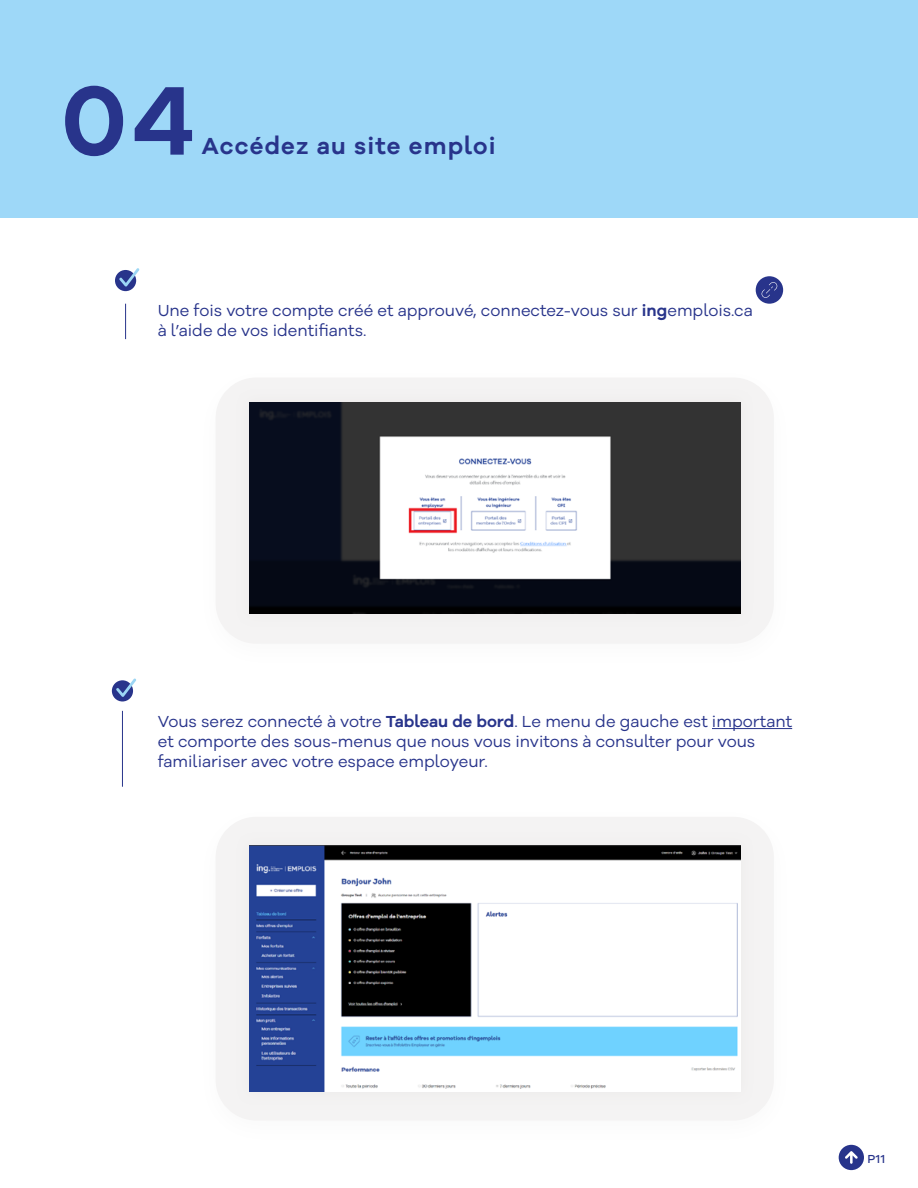
<style>
.page{position:relative;width:918px;height:1188px;background:#fff}
.page>*{position:absolute;margin:0;border:0;box-sizing:border-box;transform-origin:0 0}
.t1{font:600 100.65px "Galano Grotesque Alt";color:#28348b}
.t2{font:600 24px "Galano Grotesque Alt";letter-spacing:.05em;color:#28348b}
.t3{font:16.5px/19.8px "Galano Grotesque Alt";color:#28348b}
.t4{font:500 12px "Galano Grotesque Alt";color:#28348b}
.s1{font-weight:600}
</style>
<div class="page">
<div style="left:0;top:0;width:918px;height:218px;background:#9ed8f8"></div>
<hr style="left:712px;top:728px;width:80px;height:1px;background:#28348b">
<hr style="left:125px;top:304px;width:1px;height:35px;background:#28348b">
<hr style="left:122px;top:711px;width:1px;height:76px;background:#28348b">
<div style="left:115px;top:270px;width:21px;height:21px;background:#28348b;border-radius:50%"></div>
<div style="left:112px;top:680px;width:21px;height:21px;background:#28348b;border-radius:50%"></div>
<svg style="left:119px;top:268px;width:20px;height:19px"></svg>
<svg style="left:116px;top:679px;width:20px;height:18px"></svg>
<div style="left:216px;top:378px;width:558px;height:266px;background:#f4f3f3;border-radius:40px"></div>
<img style="left:249px;top:402px;width:491px;height:211px">
<div style="left:216px;top:817px;width:558px;height:303px;background:#f4f3f3;border-radius:40px"></div>
<img style="left:249px;top:845px;width:491px;height:247px">
<div style="left:756px;top:276px;width:27px;height:28px;background:#28348b;border-radius:50%"></div>
<svg style="left:762px;top:282px;width:15px;height:16px"></svg>
<svg style="left:839px;top:1145px;width:25px;height:25px"></svg>
<h1 class="t1" style="left:61px;top:56px;width:136px">04</h1>
<h2 class="t2" style="left:202px;top:130px;width:296px">Accédez au site emploi</h2>
<p class="t3" style="left:158px;top:300px;width:596px">Une fois votre compte créé et approuvé, connectez-vous sur <span class="s1">ing</span>emplois.ca à l’aide de vos identifiants.</p>
<p class="t3" style="left:158px;top:711px;width:636px">Vous serez connecté à votre <span class="s1">Tableau de bord</span>. Le menu de gauche est important et comporte des sous-menus que nous vous invitons à consulter pour vous familiariser avec votre espace employeur.</p>
<p class="t4" style="left:867px;top:1151px;width:19px">P11</p>
</div>
